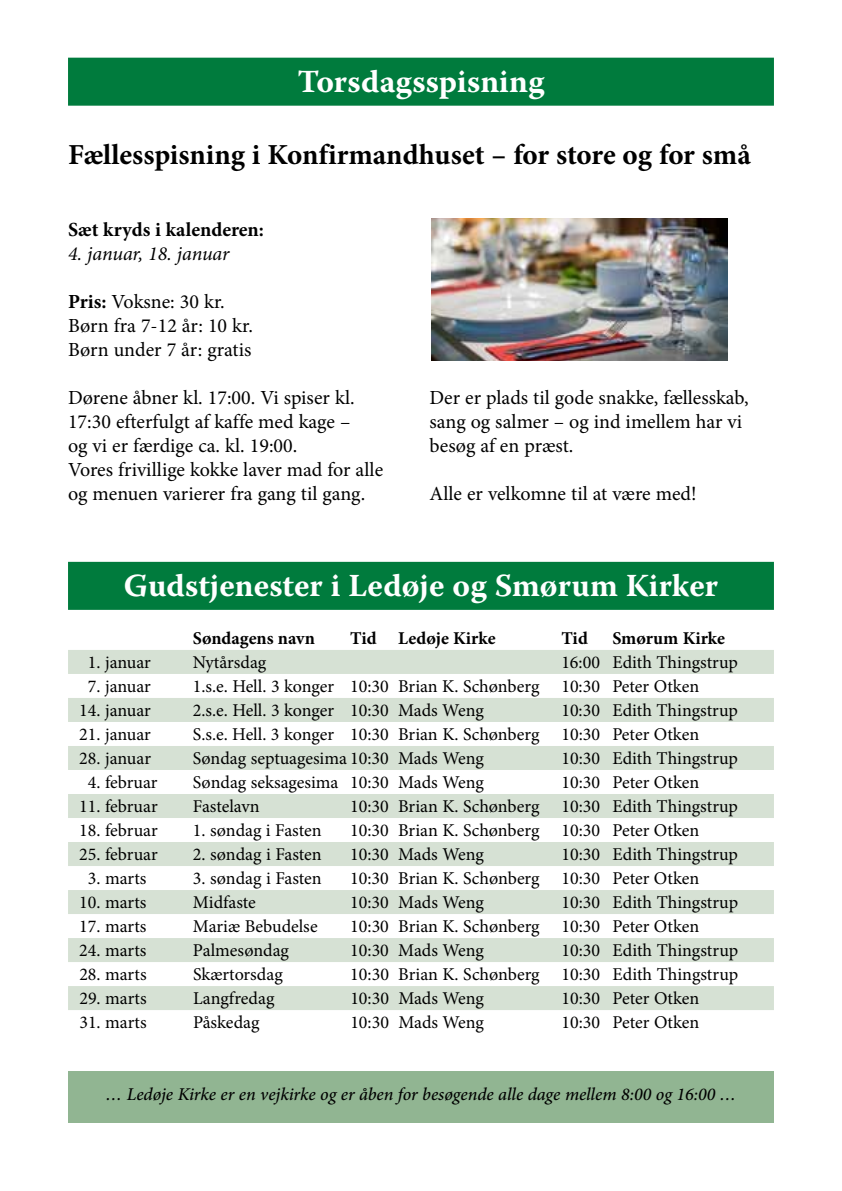
<style>
.page{position:relative;width:842px;height:1191px;background:#fff}
.page>*{position:absolute;margin:0;border:0;box-sizing:border-box;transform-origin:0 0}
.t1{font:700 32px "Warnock Pro";color:#fff}
.t2{font:700 29px "Minion Pro";color:#000}
.t3{font:20px/24px "Minion Pro";color:#000}
.t4{font:700 20px "Minion Pro";letter-spacing:.005em;color:#000}
.t5{font:italic 20px "Minion Pro";letter-spacing:-.015em;color:#000}
.t6{font:18px "Minion Pro";color:#000}
.t7{font:italic 500 18px "Minion Pro";letter-spacing:-.005em;color:#000}
.t8{font:700 18px "Minion Pro";color:#000}
.s1{font-weight:700}
</style>
<div class="page">
<div style="left:68px;top:562px;width:706px;height:48px;background:#007b3d"></div>
<div style="left:68px;top:650px;width:706px;height:24px;background:#d6e1d4"></div>
<div style="left:68px;top:698px;width:706px;height:24px;background:#d6e1d4"></div>
<div style="left:68px;top:746px;width:706px;height:24px;background:#d6e1d4"></div>
<div style="left:68px;top:794px;width:706px;height:24px;background:#d6e1d4"></div>
<div style="left:68px;top:842px;width:706px;height:24px;background:#d6e1d4"></div>
<div style="left:68px;top:890px;width:706px;height:24px;background:#d6e1d4"></div>
<div style="left:68px;top:938px;width:706px;height:24px;background:#d6e1d4"></div>
<div style="left:68px;top:986px;width:706px;height:24px;background:#d6e1d4"></div>
<img style="left:432px;top:219px;width:296px;height:141px">
<div style="left:68px;top:1071px;width:706px;height:52px;background:#91b592"></div>
<div style="left:68px;top:58px;width:706px;height:48px;background:#007b3d"></div>
<h1 class="t1" style="left:298px;top:62px;width:248px">Torsdagsspisning</h1>
<h2 class="t2" style="left:68px;top:134px;width:684px">Fællesspisning i Konfirmandhuset – for store og for små</h2>
<p class="t4" style="left:68px;top:216px;width:197px">Sæt kryds i kalenderen:</p>
<p class="t5" style="left:68px;top:240px;width:163px">4. januar, 18. januar</p>
<p class="t3" style="left:68px;top:290px;width:186px"><span class="s1">Pris:</span> Voksne: 30 kr.<br>Børn fra 7-12 år: 10 kr.<br>Børn under 7 år: gratis</p>
<p class="t3" style="left:68px;top:386px;width:317px">Dørene åbner kl. 17:00. Vi spiser kl.<br>17:30 efterfulgt af kaffe med kage –<br>og vi er færdige ca. kl. 19:00.<br>Vores frivillige kokke laver mad for alle og menuen varierer fra gang til gang.</p>
<p class="t3" style="left:429px;top:386px;width:321px">Der er plads til gode snakke, fællesskab, sang og salmer – og ind imellem har vi besøg af en præst.</p>
<p class="t3" style="left:429px;top:482px;width:269px">Alle er velkomne til at være med!</p>
<h1 class="t1" style="left:124px;top:566px;width:596px">Gudstjenester i Ledøje og Smørum Kirker</h1>
<p class="t8" style="left:193px;top:626px;width:124px">Søndagens navn</p>
<p class="t8" style="left:350px;top:626px;width:147px">Tid Ledøje Kirke</p>
<p class="t8" style="left:561px;top:626px;width:28px">Tid</p>
<p class="t8" style="left:612px;top:626px;width:114px">Smørum Kirke</p>
<p class="t6" style="left:88px;top:650px;width:65px">1. januar</p>
<p class="t6" style="left:193px;top:650px;width:75px">Nytårsdag</p>
<p class="t6" style="left:561px;top:650px;width:178px">16:00 Edith Thingstrup</p>
<p class="t6" style="left:88px;top:674px;width:65px">7. januar</p>
<p class="t6" style="left:193px;top:674px;width:508px">1.s.e. Hell. 3 konger 10:30 Brian K. Schønberg 10:30 Peter Otken</p>
<p class="t6" style="left:79px;top:698px;width:73px">14. januar</p>
<p class="t6" style="left:193px;top:698px;width:292px">2.s.e. Hell. 3 konger 10:30 Mads Weng</p>
<p class="t6" style="left:561px;top:698px;width:178px">10:30 Edith Thingstrup</p>
<p class="t6" style="left:79px;top:722px;width:73px">21. januar</p>
<p class="t6" style="left:193px;top:722px;width:508px">S.s.e. Hell. 3 konger 10:30 Brian K. Schønberg 10:30 Peter Otken</p>
<p class="t6" style="left:79px;top:746px;width:73px">28. januar</p>
<p class="t6" style="left:193px;top:746px;width:292px">Søndag septuagesima 10:30 Mads Weng</p>
<p class="t6" style="left:561px;top:746px;width:178px">10:30 Edith Thingstrup</p>
<p class="t6" style="left:88px;top:770px;width:71px">4. februar</p>
<p class="t6" style="left:193px;top:770px;width:292px">Søndag seksagesima 10:30 Mads Weng</p>
<p class="t6" style="left:561px;top:770px;width:139px">10:30 Peter Otken</p>
<p class="t6" style="left:79px;top:794px;width:80px">11. februar</p>
<p class="t6" style="left:193px;top:794px;width:68px">Fastelavn</p>
<p class="t6" style="left:350px;top:794px;width:389px">10:30 Brian K. Schønberg 10:30 Edith Thingstrup</p>
<p class="t6" style="left:79px;top:818px;width:80px">18. februar</p>
<p class="t6" style="left:193px;top:818px;width:130px">1. søndag i Fasten</p>
<p class="t6" style="left:350px;top:818px;width:351px">10:30 Brian K. Schønberg 10:30 Peter Otken</p>
<p class="t6" style="left:79px;top:842px;width:80px">25. februar</p>
<p class="t6" style="left:193px;top:842px;width:130px">2. søndag i Fasten</p>
<p class="t6" style="left:350px;top:842px;width:135px">10:30 Mads Weng</p>
<p class="t6" style="left:561px;top:842px;width:178px">10:30 Edith Thingstrup</p>
<p class="t6" style="left:88px;top:866px;width:60px">3. marts</p>
<p class="t6" style="left:193px;top:866px;width:130px">3. søndag i Fasten</p>
<p class="t6" style="left:350px;top:866px;width:351px">10:30 Brian K. Schønberg 10:30 Peter Otken</p>
<p class="t6" style="left:79px;top:890px;width:69px">10. marts</p>
<p class="t6" style="left:193px;top:890px;width:64px">Midfaste</p>
<p class="t6" style="left:350px;top:890px;width:135px">10:30 Mads Weng</p>
<p class="t6" style="left:561px;top:890px;width:178px">10:30 Edith Thingstrup</p>
<p class="t6" style="left:79px;top:914px;width:69px">17. marts</p>
<p class="t6" style="left:193px;top:914px;width:126px">Mariæ Bebudelse</p>
<p class="t6" style="left:350px;top:914px;width:351px">10:30 Brian K. Schønberg 10:30 Peter Otken</p>
<p class="t6" style="left:79px;top:938px;width:69px">24. marts</p>
<p class="t6" style="left:193px;top:938px;width:97px">Palmesøndag</p>
<p class="t6" style="left:350px;top:938px;width:135px">10:30 Mads Weng</p>
<p class="t6" style="left:561px;top:938px;width:178px">10:30 Edith Thingstrup</p>
<p class="t6" style="left:79px;top:962px;width:69px">28. marts</p>
<p class="t6" style="left:193px;top:962px;width:91px">Skærtorsdag</p>
<p class="t6" style="left:350px;top:962px;width:389px">10:30 Brian K. Schønberg 10:30 Edith Thingstrup</p>
<p class="t6" style="left:79px;top:986px;width:69px">29. marts</p>
<p class="t6" style="left:193px;top:986px;width:83px">Langfredag</p>
<p class="t6" style="left:350px;top:986px;width:135px">10:30 Mads Weng</p>
<p class="t6" style="left:562px;top:986px;width:139px">10:30 Peter Otken</p>
<p class="t6" style="left:79px;top:1010px;width:69px">31. marts</p>
<p class="t6" style="left:193px;top:1010px;width:68px">Påskedag</p>
<p class="t6" style="left:350px;top:1010px;width:135px">10:30 Mads Weng</p>
<p class="t6" style="left:562px;top:1010px;width:139px">10:30 Peter Otken</p>
<p class="t7" style="left:106px;top:1082px;width:632px">… Ledøje Kirke er en vejkirke og er åben for besøgende alle dage mellem 8:00 og 16:00 …</p>
</div>
